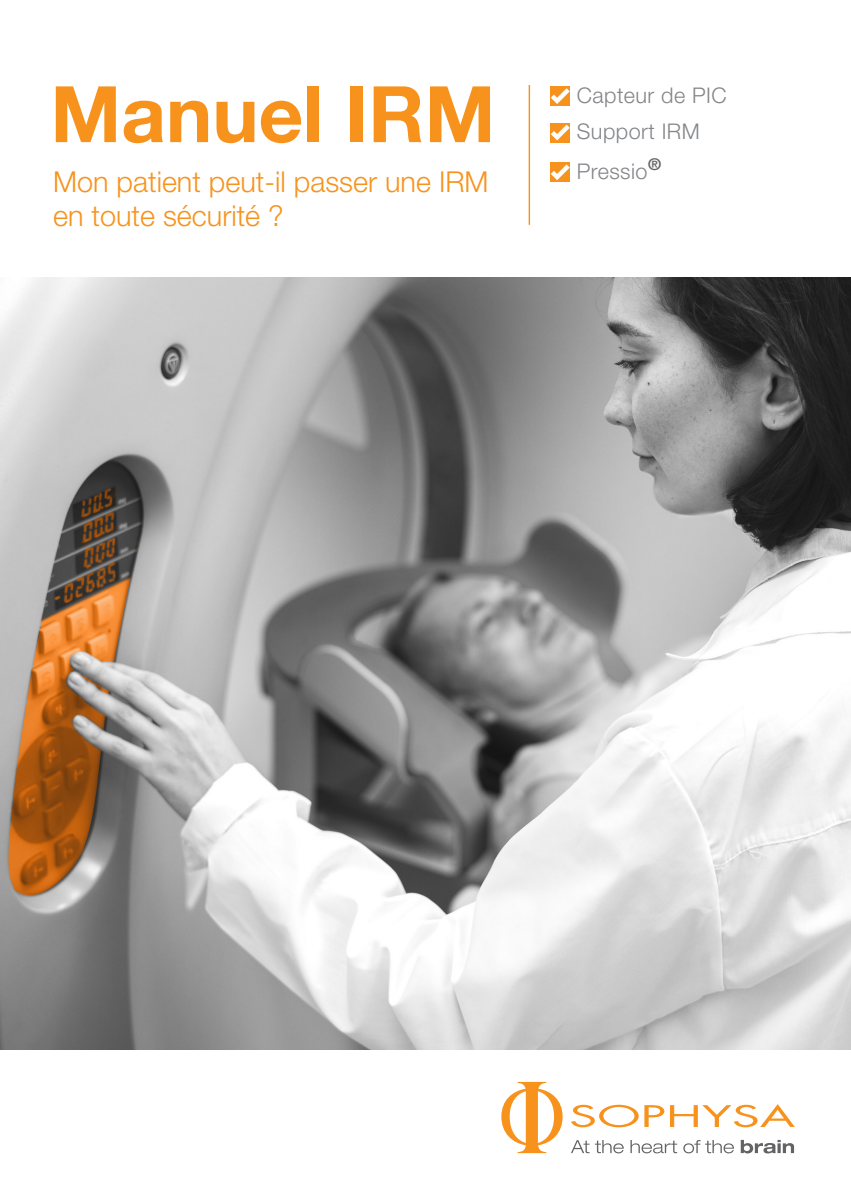
<style>
.page{position:relative;width:851px;height:1191px;background:#fff}
.page>*{position:absolute;margin:0;border:0;box-sizing:border-box;transform-origin:0 0}
.t1{font:700 78px "Helvetica Neue LT Std";color:#f7931d}
.t2{font:300 28.8px "Helvetica Neue LT Std";color:#f7931d}
.t3{font:300 21.6px "Helvetica Neue LT Std";letter-spacing:.02em;color:#838588}
</style>
<div class="page">
<hr style="left:528px;top:85px;width:2px;height:140px;background:#f7931d">
<img style="left:0;top:277px;width:850px;height:772px">
<svg style="left:571px;top:1104px;width:223px;height:23px"></svg>
<svg style="left:501px;top:1081px;width:61px;height:72px"></svg>
<svg style="left:571px;top:1140px;width:52px;height:13px"></svg>
<svg style="left:630px;top:1140px;width:47px;height:13px"></svg>
<svg style="left:683px;top:1140px;width:51px;height:13px"></svg>
<svg style="left:740px;top:1139px;width:54px;height:14px"></svg>
<svg style="left:550px;top:86px;width:20px;height:20px"></svg>
<svg style="left:550px;top:123px;width:20px;height:20px"></svg>
<svg style="left:550px;top:162px;width:20px;height:20px"></svg>
<p class="t1" style="left:50px;top:66px;width:446px">Manuel IRM</p>
<p class="t2" style="left:53px;top:164px;width:437px">Mon patient peut-il passer une IRM</p>
<p class="t2" style="left:53px;top:198px;width:232px">en toute sécurité ?</p>
<p class="t3" style="left:577px;top:82px;width:151px">Capteur de PIC</p>
<p class="t3" style="left:577px;top:118px;width:124px">Support IRM</p>
<p class="t3" style="left:577px;top:158px;width:86px">Pressio<sup>®</sup></p>
</div>
